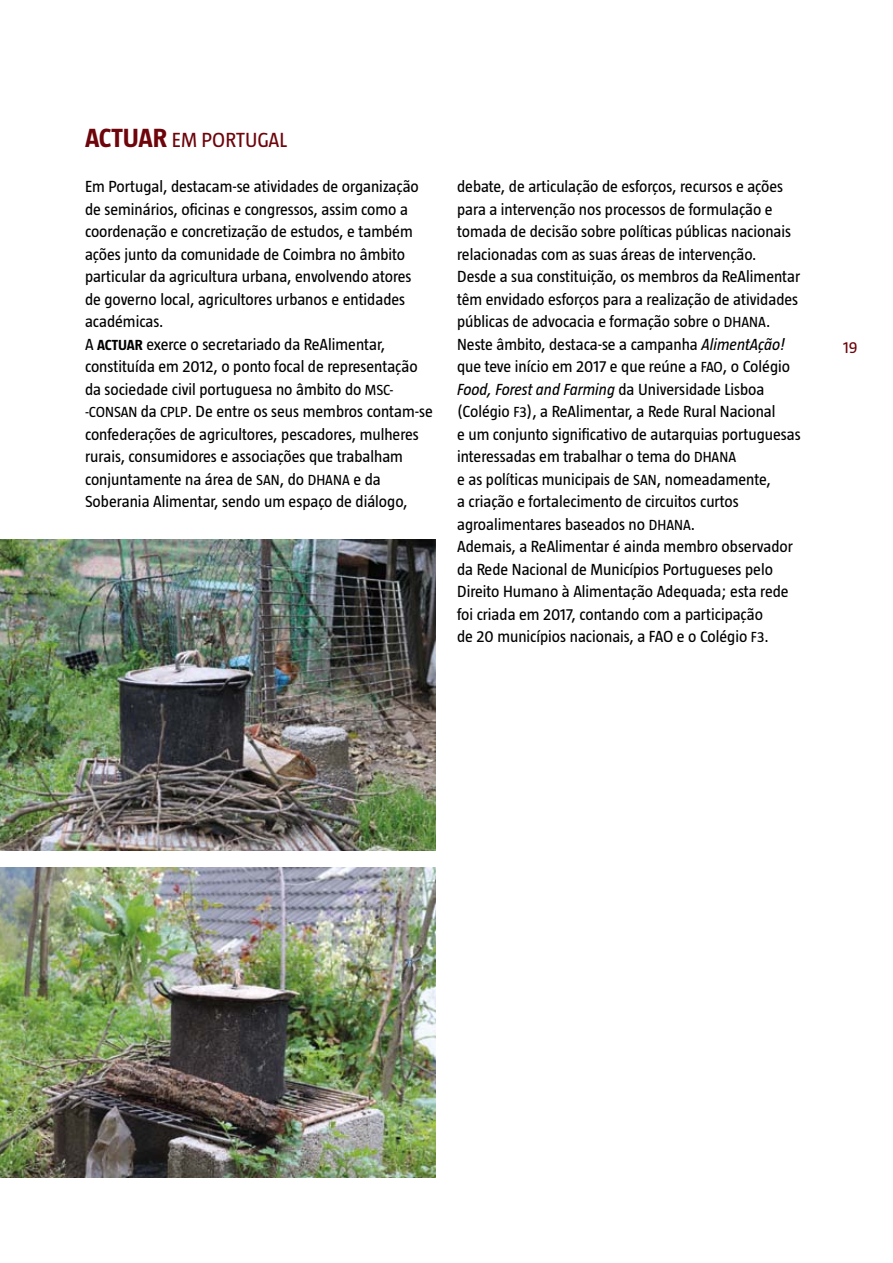
<style>
.page{position:relative;width:893px;height:1263px;background:#fff}
.page>*{position:absolute;margin:0;border:0;box-sizing:border-box;transform-origin:0 0}
.t1{font:21px "Taz";color:#6d050b}
.t2{font:16.5px/22.5px "Taz";color:#000}
.t3{font:16.5px "Taz";color:#6d050b}
.s1{font-weight:700;font-size:27px}
.s2{font-weight:700;font-size:15px}
.s3{font-size:15px}
.s4{font-style:italic}
</style>
<div class="page">
<img style="left:0;top:867px;width:436px;height:311px">
<img style="left:0;top:540px;width:436px;height:310px">
<p class="t1" style="left:85px;top:129px;width:204px"><span class="s1">ACTUAR</span> EM PORTUGAL</p>
<p class="t2" style="left:85px;top:175px;width:349px">Em Portugal, destacam-se atividades de organização de seminários, oficinas e congressos, assim como a coordenação e concretização de estudos, e também ações junto da comunidade de Coimbra no âmbito particular da agricultura urbana, envolvendo atores<br>de governo local, agricultores urbanos e entidades académicas.<br>A <span class="s2">ACTUAR</span> exerce o secretariado da ReAlimentar, constituída em 2012, o ponto focal de representação da sociedade civil portuguesa no âmbito do <span class="s3">MSC-CONSAN</span> da <span class="s3">CPLP</span>. De entre os seus membros contam-‑se confederações de agricultores, pescadores, mulheres rurais, consumidores e associações que trabalham conjuntamente na área de <span class="s3">SAN</span>, do <span class="s3">DHANA</span> e da Soberania Alimentar, sendo um espaço de diálogo,</p>
<p class="t2" style="left:457px;top:175px;width:345px">debate, de articulação de esforços, recursos e ações para a intervenção nos processos de formulação e tomada de decisão sobre políticas públicas nacionais relacionadas com as suas áreas de intervenção.<br>Desde a sua constituição, os membros da ReAlimentar têm envidado esforços para a realização de atividades públicas de advocacia e formação sobre o <span class="s3">DHANA</span>.<br>Neste âmbito, destaca-se a campanha <span class="s4">AlimentAção! </span>que teve início em 2017 e que reúne a <span class="s3">FAO</span>, o Colégio <span class="s4">Food, Forest and Farming</span> da Universidade Lisboa (Colégio <span class="s3">F3</span>), a ReAlimentar, a Rede Rural Nacional<br>e um conjunto significativo de autarquias portuguesas interessadas em trabalhar o tema do <span class="s3">DHANA<br></span>e as políticas municipais de <span class="s3">SAN</span>, nomeadamente,<br>a criação e fortalecimento de circuitos curtos agroalimentares baseados no <span class="s3">DHANA</span>.<br>Ademais, a ReAlimentar é ainda membro observador da Rede Nacional de Municípios Portugueses pelo Direito Humano à Alimentação Adequada; esta rede foi criada em 2017, contando com a participação<br>de 20 municípios nacionais, a FAO e o Colégio <span class="s3">F3</span>.</p>
<p class="t3" style="left:843px;top:339px;width:16px">19</p>
</div>
